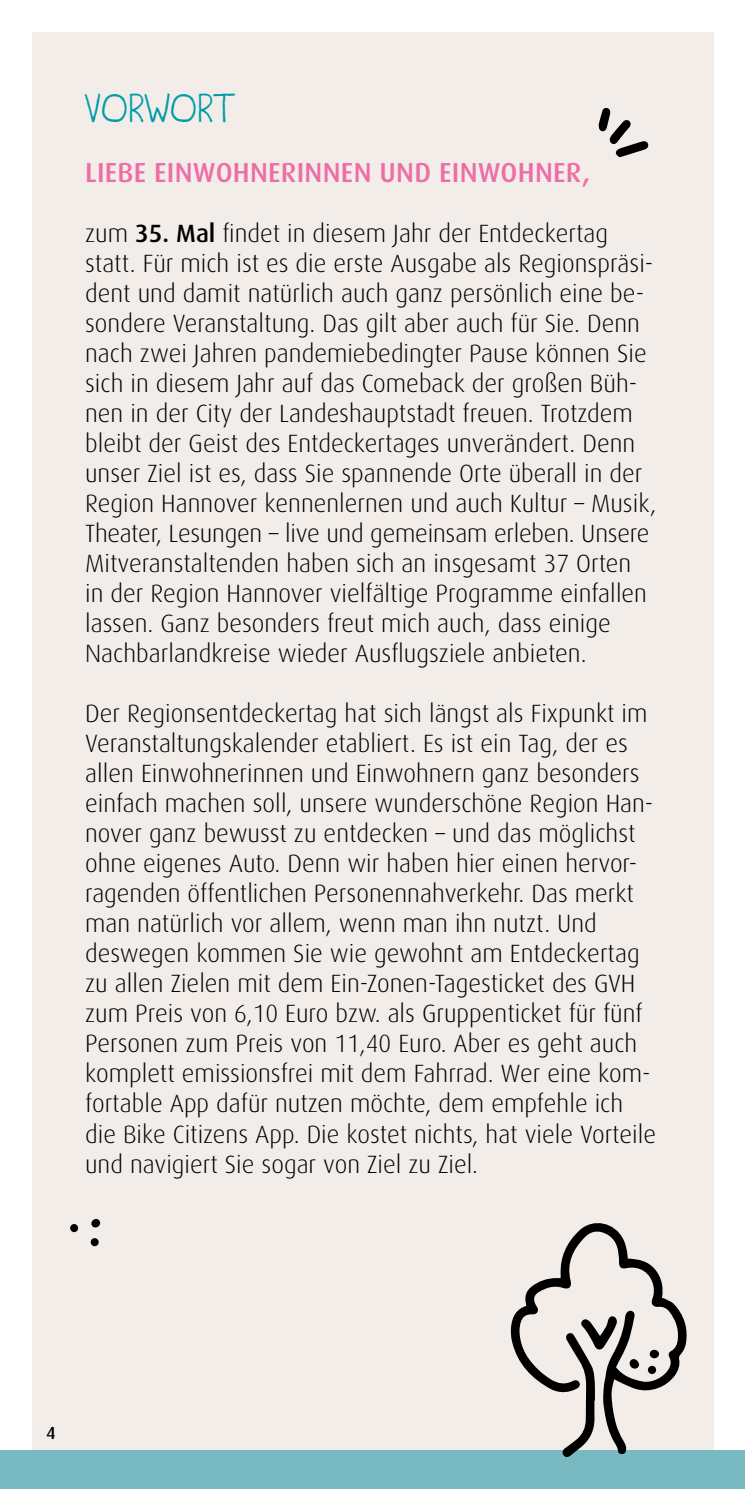
<style>
.page{position:relative;width:745px;height:1489px;background:#fff}
.page>*{position:absolute;margin:0;border:0;box-sizing:border-box;transform-origin:0 0}
.t1{font:40px "Irregularis";letter-spacing:.035em;color:#009da8}
.t2{font:500 27.5px "Dax";letter-spacing:.01em;color:#ed6ea7}
.t3{font:300 25px/30px "Dax";color:#000}
.t4{font:500 17.5px "Dax";color:#000}
.s1{font-weight:500}
</style>
<div class="page">
<div style="left:32px;top:32px;width:680px;height:1424px;background:#f3ede9"></div>
<div style="left:0;top:1449px;width:744px;height:39px;background:#78b9c2"></div>
<svg style="left:598px;top:108px;width:50px;height:49px"></svg>
<svg style="left:510px;top:1223px;width:178px;height:234px"></svg>
<svg style="left:629px;top:1358px;width:9px;height:10px"></svg>
<svg style="left:649px;top:1349px;width:9px;height:9px"></svg>
<svg style="left:647px;top:1365px;width:8px;height:8px"></svg>
<div style="left:91px;top:1218px;width:9px;height:9px;background:#000;border-radius:50%"></div>
<svg style="left:70px;top:1223px;width:8px;height:9px"></svg>
<svg style="left:91px;top:1237px;width:8px;height:9px"></svg>
<h1 class="t1" style="left:85px;top:88px;width:150px">VORWORT</h1>
<p class="t2" style="left:85px;top:157px;width:506px">LIEBE EINWOHNERINNEN UND EINWOHNER,</p>
<p class="t3" style="left:85px;top:219px;width:572px">zum <span class="s1">35. Mal</span> findet in diesem Jahr der Entdeckertag statt. Für mich ist es die erste Ausgabe als Regionspräsi&shy;dent und damit natürlich auch ganz persönlich eine be&shy;sondere Veranstaltung. Das gilt aber auch für Sie. Denn nach zwei Jahren pandemiebedingter Pause können Sie sich in diesem Jahr auf das Comeback der großen Büh&shy;nen in der City der Landeshauptstadt freuen. Trotzdem bleibt der Geist des Entdeckertages unverändert. Denn unser Ziel ist es, dass Sie spannende Orte überall in der Region Hannover kennenlernen und auch Kultur – Musik, Theater, Lesungen – live und gemeinsam erleben. Unsere Mitveranstaltenden haben sich an insgesamt 37 Orten<br>in der Region Hannover vielfältige Programme einfallen lassen. Ganz besonders freut mich auch, dass einige Nachbarlandkreise wieder Ausflugsziele anbieten.</p>
<p class="t3" style="left:85px;top:699px;width:572px">Der Regionsentdeckertag hat sich längst als Fixpunkt im Veranstaltungskalender etabliert. Es ist ein Tag, der es allen Einwohnerinnen und Einwohnern ganz besonders einfach machen soll, unsere wunderschöne Region Han&shy;nover ganz bewusst zu entdecken – und das möglichst ohne eigenes Auto. Denn wir haben hier einen hervor&shy;ragenden öffentlichen Personennahverkehr. Das merkt man natürlich vor allem, wenn man ihn nutzt. Und deswegen kommen Sie wie gewohnt am Entdeckertag zu allen Zielen mit dem Ein-Zonen-Tagesticket des GVH zum Preis von 6,10 Euro bzw. als Gruppenticket für fünf Personen zum Preis von 11,40 Euro. Aber es geht auch komplett emissionsfrei mit dem Fahrrad. Wer eine kom&shy;fortable App dafür nutzen möchte, dem empfehle ich die Bike Citizens App. Die kostet nichts, hat viele Vorteile und navigiert Sie sogar von Ziel zu Ziel.</p>
<p class="t4" style="left:46px;top:1422px;width:11px">4</p>
</div>
